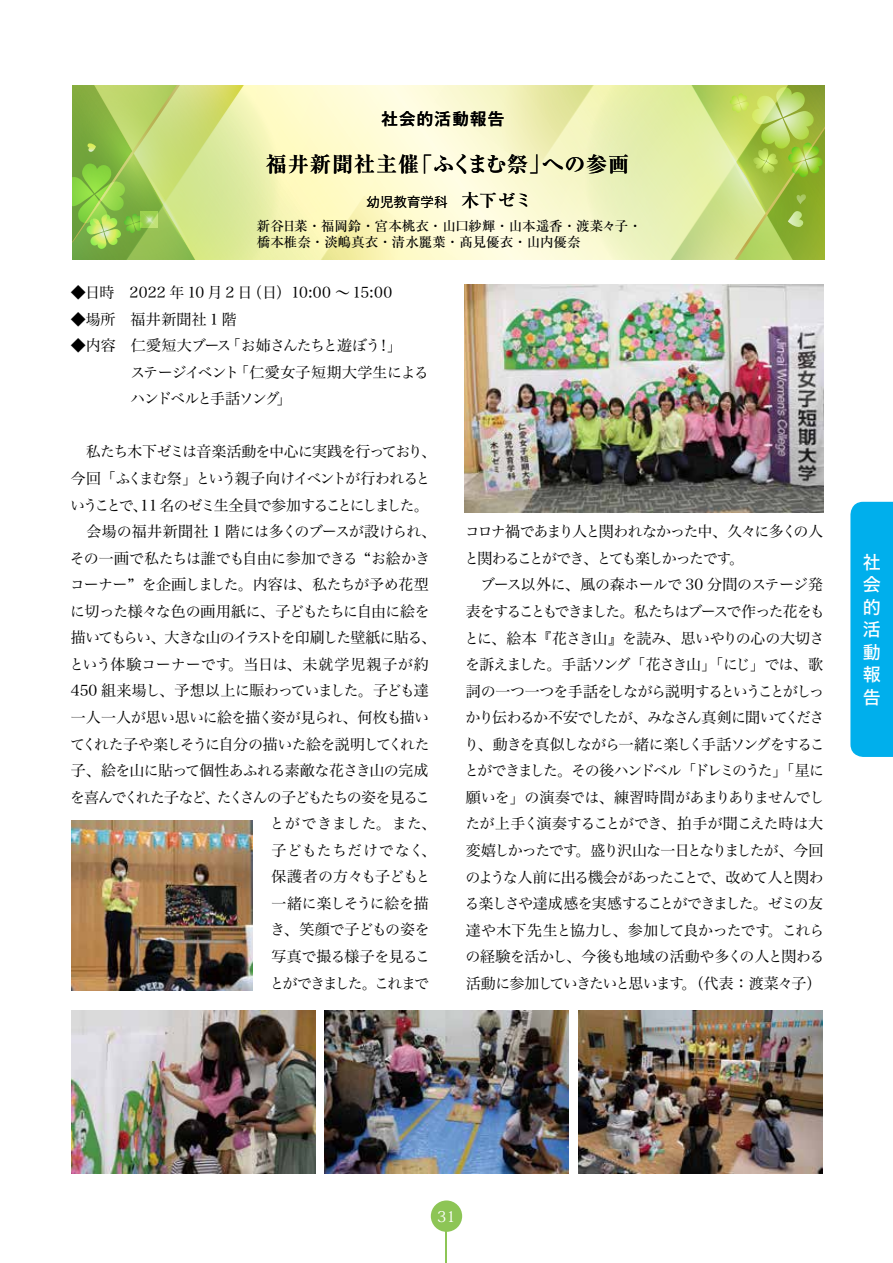
<style>
.page{position:relative;width:893px;height:1263px;background:#fff}
.page>*{position:absolute;margin:0;border:0;box-sizing:border-box;transform-origin:0 0}
.t1{font:700 21px "Ryumin Pr 5";letter-spacing:.05em;color:#000}
.t2{font:18px/22.5px "Hira Kaku Std W5";color:#fff;text-align:justify}
.t3{font:500 16.5px "Gothic MB101 Pr 5";letter-spacing:.075em;color:#000}
.t4{font:15px/26.5px "Hira Min Std W3";letter-spacing:-.08em;color:#000}
.t5{font:15px/26.5px "Hira Min Std W3";letter-spacing:-.06em;color:#000}
.t6{font:15px "Hira Min Std W3";letter-spacing:-.04em;color:#000}
.t7{font:15px "Hira Min Std W3";letter-spacing:-.09em;color:#000}
.t8{font:15px "Hira Min Std W3";letter-spacing:-.025em;color:#000}
.t9{font:15px "Hira Min Std W3";letter-spacing:-.12em;color:#000}
.t10{font:15px "Hira Min Std W3";letter-spacing:.01em;color:#000}
.t11{font:15px "Hira Min Std W3";letter-spacing:-.13em;color:#000}
.t12{font:15px "Hira Min Std W3";letter-spacing:-.015em;color:#000}
.t13{font:15px "Hira Min Std W3";letter-spacing:-.03em;color:#000}
.t14{font:15px "Hira Min Std W3";color:#000}
.t15{font:15px "Hira Min Std W3";letter-spacing:.025em;color:#000}
.t16{font:15px "Hira Min Std W3";letter-spacing:.015em;color:#000}
.t17{font:15px "Hira Min Std W3";letter-spacing:-.02em;color:#000}
.t18{font:15px "Koz Min Pro";color:#fff}
.t19{font:500 13.5px/16.5px "Ryumin Pr 5";color:#000}
.t20{font:13.5px "Hira Kaku Std N W3";color:#000}
.t21{font:9px "Hira Kaku Std N W3";color:#000}
.s1{font-family:"Ryumin Pr 5";font-weight:500;font-size:18px}
</style>
<div class="page">
<div style="left:431px;top:1200px;width:31px;height:32px;background:#8dc556;border-radius:50%"></div>
<hr style="left:446px;top:1229px;width:1px;height:34px;background:#8dc556">
<div style="left:850px;top:502px;width:43px;height:255px;background:#00afec"></div>
<svg style="left:72px;top:85px;width:753px;height:174px;background:#dbe79f"></svg>
<img style="left:72px;top:1011px;width:244px;height:163px">
<img style="left:325px;top:1011px;width:244px;height:162px">
<img style="left:578px;top:1011px;width:244px;height:162px">
<img style="left:465px;top:285px;width:358px;height:228px">
<img style="left:72px;top:821px;width:180px;height:170px">
<p class="t3" style="left:381px;top:105px;width:124px">社会的活動報告</p>
<h1 class="t1" style="left:266px;top:147px;width:365px">福井新聞社主催「ふくまむ祭」への参画</h1>
<p class="t20" style="left:367px;top:192px;width:168px">幼児教育学科　<span class="s1">木下ゼミ</span></p>
<p class="t21" style="left:433px;top:204px;width:10px">※</p>
<p class="t19" style="left:257px;top:216px;width:386px">新谷日菜・福岡鈴・宮本桃衣・山口紗輝・山本遥香・渡菜々子・橋本椎奈・淡嶋真衣・清水麗葉・髙見優衣・山内優奈</p>
<p class="t10" style="left:71px;top:282px;width:323px">◆日時　2022 年 10 月 2 日（日）10:00 ～ 15:00</p>
<p class="t5" style="left:71px;top:305px;width:167px">◆場所　福井新聞社 1 階</p>
<p class="t5" style="left:130px;top:332px;width:300px;text-indent:-60px">◆内容　仁愛短大ブース「お姉さんたちと遊ぼう！」<br>ステージイベント「仁愛女子短期大学生によるハンドベルと手話ソング」</p>
<p class="t5" style="left:71px;top:438px;width:367px">　私たち木下ゼミは音楽活動を中心に実践を行っており、</p>
<p class="t7" style="left:71px;top:468px;width:361px">今回「ふくまむ祭」という親子向けイベントが行われると</p>
<p class="t11" style="left:70px;top:494px;width:360px">いうことで、11 名のゼミ生全員で参加することにしました。</p>
<p class="t12" style="left:71px;top:521px;width:367px">　会場の福井新聞社 1 階には多くのブースが設けられ、</p>
<p class="t8" style="left:70px;top:547px;width:362px">その一画で私たちは誰でも自由に参加できる “お絵かき</p>
<p class="t6" style="left:70px;top:574px;width:360px">コーナー” を企画しました。内容は、私たちが予め花型</p>
<p class="t13" style="left:70px;top:600px;width:361px">に切った様々な色の画用紙に、子どもたちに自由に絵を</p>
<p class="t7" style="left:71px;top:627px;width:367px">描いてもらい、大きな山のイラストを印刷した壁紙に貼る、</p>
<p class="t14" style="left:69px;top:653px;width:361px">という体験コーナーです。当日は、未就学児親子が約</p>
<p class="t5" style="left:71px;top:677px;width:359px">450 組来場し、予想以上に賑わっていました。子ども達</p>
<p class="t6" style="left:71px;top:707px;width:360px">一人一人が思い思いに絵を描く姿が見られ、何枚も描い</p>
<p class="t5" style="left:70px;top:730px;width:361px">てくれた子や楽しそうに自分の描いた絵を説明してくれた</p>
<p class="t5" style="left:71px;top:757px;width:359px">子、絵を山に貼って個性あふれる素敵な花さき山の完成</p>
<p class="t9" style="left:70px;top:786px;width:362px">を喜んでくれた子など、たくさんの子どもたちの姿を見るこ</p>
<p class="t15" style="left:270px;top:813px;width:168px">とができました。また、</p>
<p class="t16" style="left:271px;top:839px;width:166px">子どもたちだけでなく、</p>
<p class="t8" style="left:271px;top:866px;width:161px">保護者の方々も子どもと</p>
<p class="t8" style="left:271px;top:892px;width:159px">一緒に楽しそうに絵を描</p>
<p class="t17" style="left:270px;top:919px;width:161px">き、笑顔で子どもの姿を</p>
<p class="t6" style="left:271px;top:945px;width:160px">写真で撮る様子を見るこ</p>
<p class="t9" style="left:270px;top:972px;width:161px">とができました。これまで</p>
<p class="t4" style="left:464px;top:518px;width:362px">コロナ禍であまり人と関われなかった中、久々に多くの人と関わることができ、とても楽しかったです。<br>　ブース以外に、風の森ホールで 30 分間のステージ発表をすることもできました。私たちはブースで作った花をもとに、絵本『花さき山』を読み、思いやりの心の大切さを訴えました。手話ソング「花さき山」「にじ」では、歌詞の一つ一つを手話をしながら説明するということがしっかり伝わるか不安でしたが、みなさん真剣に聞いてくださり、動きを真似しながら一緒に楽しく手話ソングをすることができました。その後ハンドベル「ドレミのうた」「星に願いを」の演奏では、練習時間があまりありませんでしたが上手く演奏することができ、拍手が聞こえた時は大変嬉しかったです。盛り沢山な一日となりましたが、今回のような人前に出る機会があったことで、改めて人と関わる楽しさや達成感を実感することができました。ゼミの友達や木下先生と協力し、参加して良かったです。これらの経験を活かし、今後も地域の活動や多くの人と関わる活動に参加していきたいと思います。（代表：渡菜々子）</p>
<p class="t2" style="left:863px;top:551px;width:19px">社会的活動報告</p>
<p class="t18" style="left:437px;top:1205px;width:20px">31</p>
</div>
